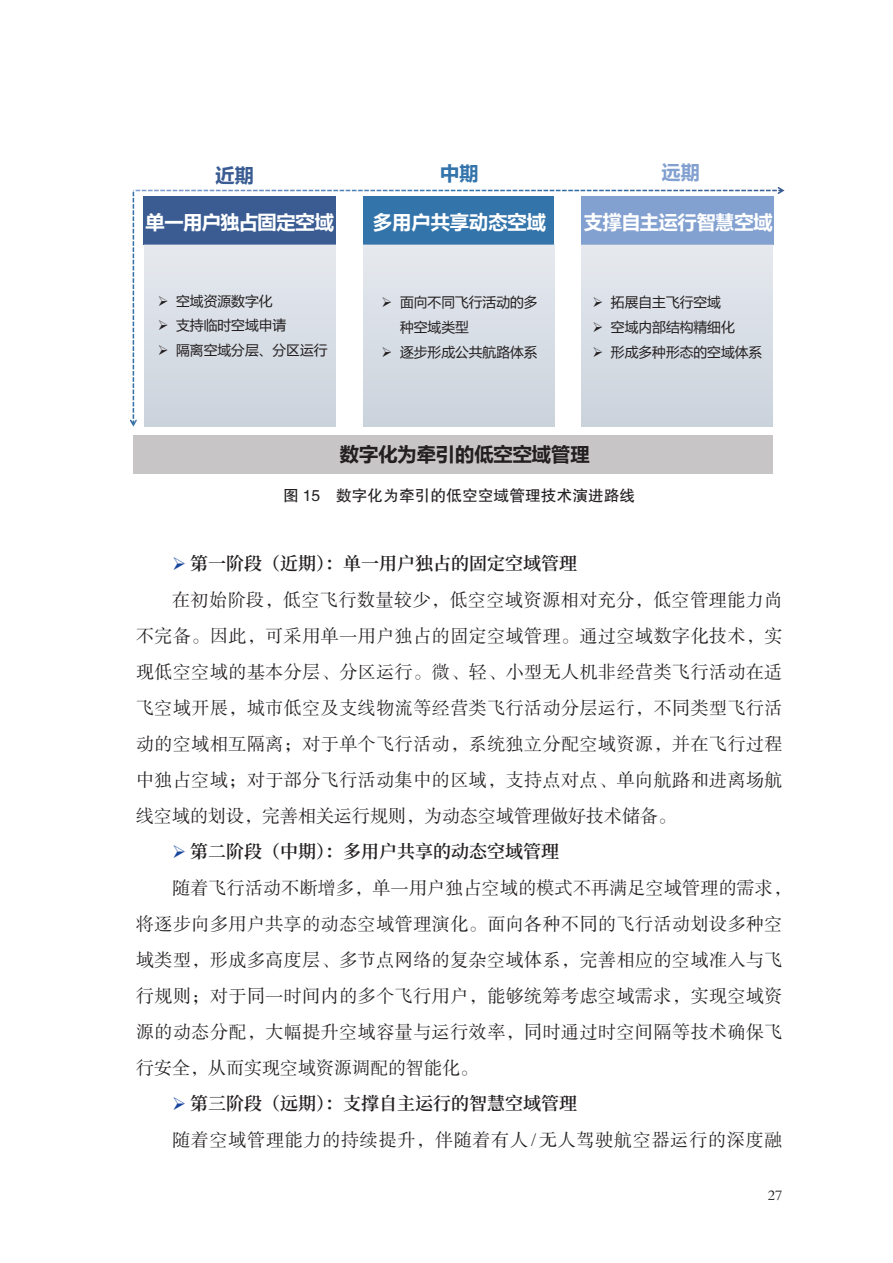
<style>
.page{position:relative;width:893px;height:1263px;background:#fff}
.page>*{position:absolute;margin:0;border:0;box-sizing:border-box;transform-origin:0 0}
.t1{font:700 19.2px "Microsoft Ya Hei";letter-spacing:-.005em;color:#fff}
.t2{font:700 19.2px "Microsoft Ya Hei";color:#231f20}
.t3{font:700 19.2px "Microsoft Ya Hei";color:#3a5c93}
.t4{font:700 19.2px "Microsoft Ya Hei";color:#3374ab}
.t5{font:700 19.2px "Microsoft Ya Hei";color:#82a0d0}
.t6{font:18px/36px "FZSSK GBK1 0";letter-spacing:.025em;color:#231f20;text-align:justify}
.t7{font:18px "Dream Han Serif CN W15";color:#231f20}
.t8{font:18px "FZSSK GBK1 0";letter-spacing:.045em;color:#231f20}
.t9{font:15.75px "FZHTK GBK1 0";color:#231f20}
.t10{font:15px "FZSYJW GB1 0";color:#231f20}
.t11{font:13.8px/24.8px "Microsoft Ya Hei";color:#231f20}
.s1{color:#18469d}
.s2{font-family:"Times New Roman"}
</style>
<div class="page">
<div style="left:133px;top:435px;width:640px;height:39px;background:#c7c5c6"></div>
<div style="left:144px;top:197px;width:192px;height:48px;background:#3a5c93"></div>
<div style="left:364px;top:197px;width:190px;height:48px;background:#3374ab"></div>
<div style="left:582px;top:197px;width:192px;height:48px;background:#82a0d0"></div>
<div style="left:145px;top:245px;width:190px;height:182px;background:linear-gradient(to right,#d8dee6,#d8dee6)"></div>
<div style="left:364px;top:245px;width:190px;height:182px;background:linear-gradient(to right,#d8dee6,#d8dee6)"></div>
<div style="left:582px;top:245px;width:190px;height:182px;background:linear-gradient(to right,#d8dee6,#d8dee6)"></div>
<svg style="left:315px;top:187px;width:469px;height:7px"></svg>
<svg style="left:130px;top:192px;width:7px;height:235px"></svg>
<p class="t3" style="left:215px;top:161px;width:40px">近期</p>
<p class="t4" style="left:440px;top:160px;width:40px">中期</p>
<p class="t5" style="left:661px;top:159px;width:40px">远期</p>
<p class="t1" style="left:146px;top:209px;width:190px">单一用户独占固定空域</p>
<p class="t1" style="left:373px;top:208px;width:174px">多用户共享动态空域</p>
<p class="t1" style="left:584px;top:209px;width:190px">支撑自主运行智慧空域</p>
<p class="t11" style="left:158px;top:288px;width:116px">➢ 空域资源数字化</p>
<p class="t11" style="left:158px;top:313px;width:130px">➢ 支持临时空域申请</p>
<p class="t11" style="left:158px;top:337px;width:171px">➢ 隔离空域分层、分区运行</p>
<p class="t11" style="left:400px;top:290px;width:139px;text-indent:-19px">➢ 面向不同飞行活动的多种空域类型</p>
<p class="t11" style="left:381px;top:339px;width:158px">➢ 逐步形成公共航路体系</p>
<p class="t11" style="left:592px;top:290px;width:130px">➢ 拓展自主飞行空域</p>
<p class="t11" style="left:592px;top:314px;width:144px">➢ 空域内部结构精细化</p>
<p class="t11" style="left:592px;top:339px;width:171px">➢ 形成多种形态的空域体系</p>
<p class="t2" style="left:340px;top:441px;width:251px">数字化为牵引的低空空域管理</p>
<p class="t9" style="left:283px;top:486px;width:354px">图 15　数字化为牵引的低空空域管理技术演进路线</p>
<p class="t7" style="left:172px;top:550px;width:406px"><span class="s1">➢</span> 第一阶段（近期）：单一用户独占的固定空域管理</p>
<p class="t6" style="left:136px;top:582px;width:648px;text-indent:36px">在初始阶段，低空飞行数量较少，低空空域资源相对充分，低空管理能力尚不完备。因此，可采用单一用户独占的固定空域管理。通过空域数字化技术，实现低空空域的基本分层、分区运行。微、轻、小型无人机非经营类飞行活动在适飞空域开展，城市低空及支线物流等经营类飞行活动分层运行，不同类型飞行活动的空域相互隔离；对于单个飞行活动，系统独立分配空域资源，并在飞行过程中独占空域；对于部分飞行活动集中的区域，支持点对点、单向航路和进离场航线空域的划设，完善相关运行规则，为动态空域管理做好技术储备。</p>
<p class="t7" style="left:172px;top:838px;width:388px"><span class="s1">➢</span> 第二阶段（中期）：多用户共享的动态空域管理</p>
<p class="t6" style="left:136px;top:870px;width:657px;text-align:left;text-indent:36px">随着飞行活动不断增多，单一用户独占空域的模式不再满足空域管理的需求，将逐步向多用户共享的动态空域管理演化。面向各种不同的飞行活动划设多种空域类型，形成多高度层、多节点网络的复杂空域体系，完善相应的空域准入与飞行规则；对于同一时间内的多个飞行用户，能够统筹考虑空域需求，实现空域资源的动态分配，大幅提升空域容量与运行效率，同时通过时空间隔等技术确保飞行安全，从而实现空域资源调配的智能化。</p>
<p class="t7" style="left:172px;top:1090px;width:406px"><span class="s1">➢</span> 第三阶段（远期）：支撑自主运行的智慧空域管理</p>
<p class="t8" style="left:172px;top:1130px;width:612px">随着空域管理能力的持续提升，伴随着有人<span class="s2">/</span> 无人驾驶航空器运行的深度融</p>
<p class="t10" style="left:768px;top:1187px;width:16px">27</p>
</div>
